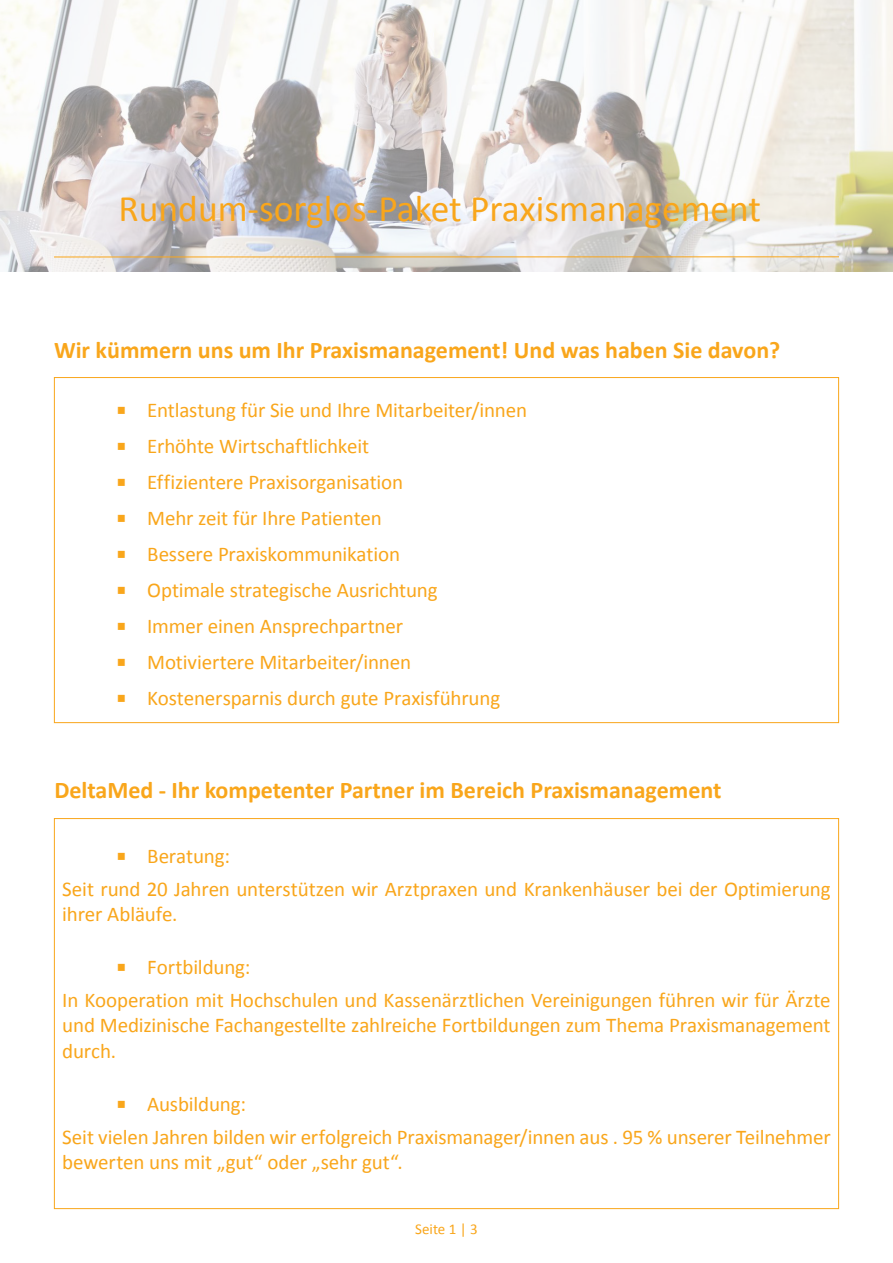
<style>
.page{position:relative;width:893px;height:1263px;background:#fff}
.page>*{position:absolute;margin:0;border:0;box-sizing:border-box;transform-origin:0 0}
.t1{font:37.5px "Calibri";color:#f9a61b}
.t2{font:700 24px "Calibri";color:#f9a61b}
.t3{font:21px/25.2px "Calibri";letter-spacing:-.01em;color:#f9a61b}
.t4{font:15px "Calibri";color:#f9a61b}
.s1{font-size:30px}
</style>
<div class="page">
<img style="left:0;top:0;width:893px;height:271px">
<hr style="left:54px;top:256px;width:785px;height:1px;background:#f9a61b">
<p class="t1" style="left:119px;top:185px;width:644px">Rundum-sorglos-Paket Praxismanagement</p>
<p class="t2" style="left:54px;top:335px;width:728px">Wir kümmern uns um Ihr Praxismanagement! Und was haben Sie davon?</p>
<p class="t3" style="left:116px;top:398px;width:412px"><span class="s1">▪</span> Entlastung für Sie und Ihre Mitarbeiter/innen</p>
<p class="t3" style="left:116px;top:434px;width:254px"><span class="s1">▪</span> Erhöhte Wirtschaftlichkeit</p>
<p class="t3" style="left:116px;top:470px;width:288px"><span class="s1">▪</span> Effizientere Praxisorganisation</p>
<p class="t3" style="left:116px;top:506px;width:267px"><span class="s1">▪</span> Mehr zeit für Ihre Patienten</p>
<p class="t3" style="left:116px;top:542px;width:285px"><span class="s1">▪</span> Bessere Praxiskommunikation</p>
<p class="t3" style="left:116px;top:578px;width:323px"><span class="s1">▪</span> Optimale strategische Ausrichtung</p>
<p class="t3" style="left:116px;top:614px;width:288px"><span class="s1">▪</span> Immer einen Ansprechpartner</p>
<p class="t3" style="left:116px;top:650px;width:296px"><span class="s1">▪</span> Motiviertere Mitarbeiter/innen</p>
<p class="t3" style="left:116px;top:686px;width:386px"><span class="s1">▪</span> Kostenersparnis durch gute Praxisführung</p>
<p class="t2" style="left:54px;top:775px;width:668px">DeltaMed - Ihr kompetenter Partner im Bereich Praxismanagement</p>
<p class="t3" style="left:116px;top:843px;width:115px"><span class="s1">▪</span> Beratung:</p>
<p class="t3" style="left:62px;top:876px;width:770px">Seit rund 20 Jahren unterstützen wir Arztpraxen und Krankenhäuser bei der Optimierung ihrer Abläufe.</p>
<p class="t3" style="left:116px;top:955px;width:136px"><span class="s1">▪</span> Fortbildung:</p>
<p class="t3" style="left:62px;top:988px;width:770px;text-align:justify">In Kooperation mit Hochschulen und Kassenärztlichen Vereinigungen führen wir für Ärzte und Medizinische Fachangestellte zahlreiche Fortbildungen zum Thema Praxismanagement durch.</p>
<p class="t3" style="left:116px;top:1092px;width:131px"><span class="s1">▪</span> Ausbildung:</p>
<p class="t3" style="left:62px;top:1124px;width:770px">Seit vielen Jahren bilden wir erfolgreich Praxismanager/innen aus . 95 % unserer Teilnehmer bewerten uns mit „gut“ oder „sehr gut“.</p>
<p class="t4" style="left:415px;top:1219px;width:64px">Seite 1 | 3</p>
</div>
